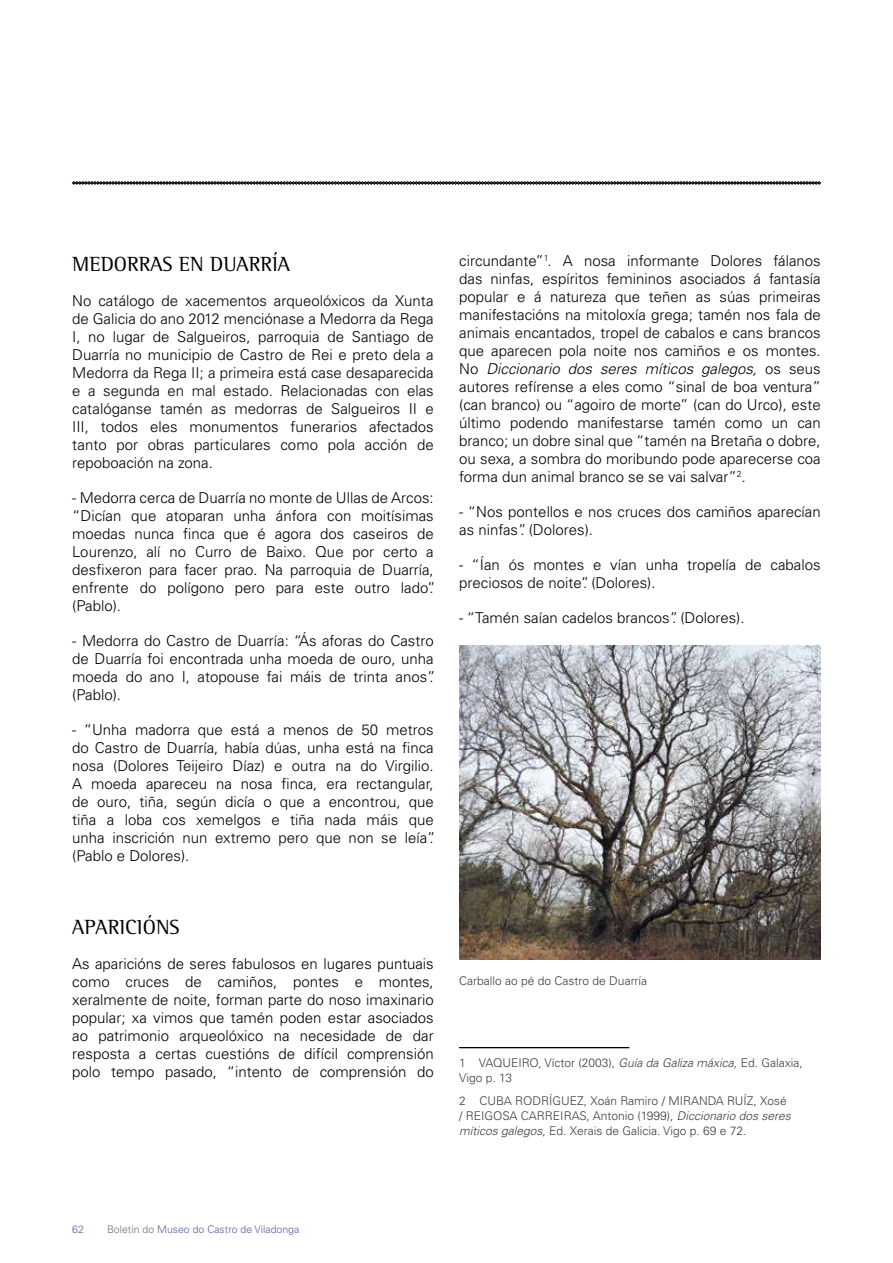
<style>
.page{position:relative;width:893px;height:1263px;background:#fff}
.page>*{position:absolute;margin:0;border:0;box-sizing:border-box;transform-origin:0 0}
.t1{font:21px "Rotis Semi Serif";color:#000}
.t2{font:300 15px/18px "Univers LT Std";color:#000}
.t3{font:300 12px/15px "Univers LT Std";color:#3e3d40}
.t4{font:300 10.5px "Univers LT Std";color:#5560a4}
.s1{font-style:italic}
.s2{color:#707172}
</style>
<div class="page">
<svg style="left:72px;top:181px;width:749px;height:4px;background:#616161"></svg>
<img style="left:459px;top:646px;width:362px;height:314px">
<svg style="left:459px;top:1047px;width:170px;height:1px"></svg>
<h1 class="t1" style="left:72px;top:252px;width:219px">MEDORRAS EN DUARRÍA</h1>
<p class="t2" style="left:72px;top:292px;width:363px;text-align:justify">No catálogo de xacementos arqueolóxicos da Xunta de Galicia do ano 2012 menciónase a Medorra da Rega I, no lugar de Salgueiros, parroquia de Santiago de Duarría no municipio de Castro de Rei e preto dela a Medorra da Rega II; a primeira está case desaparecida e a segunda en mal estado. Relacionadas con elas catalóganse tamén as medorras de Salgueiros II e III, todos eles monumentos funerarios afectados tanto por obras particulares como pola acción de repoboación na zona.</p>
<p class="t2" style="left:72px;top:489px;width:365px">- Medorra cerca de Duarría no monte de Ullas de Arcos: “Dicían que atoparan unha ánfora con moitísimas moedas nunca finca que é agora dos caseiros de Lourenzo, alí no Curro de Baixo. Que por certo a desfixeron para facer prao. Na parroquia de Duarría, enfrente do polígono pero para este outro lado”. (Pablo).</p>
<p class="t2" style="left:72px;top:632px;width:365px">- Medorra do Castro de Duarría: “Ás aforas do Castro de Duarría foi encontrada unha moeda de ouro, unha moeda do ano I, atopouse fai máis de trinta anos”. (Pablo).</p>
<p class="t2" style="left:72px;top:721px;width:365px">- “Unha madorra que está a menos de 50 metros do Castro de Duarría, había dúas, unha está na finca nosa (Dolores Teijeiro Díaz) e outra na do Virgilio.<br>A moeda apareceu na nosa finca, era rectangular, de ouro, tiña, según dicía o que a encontrou, que tiña a loba cos xemelgos e tiña nada máis que unha inscrición nun extremo pero que non se leía”. (Pablo e Dolores).</p>
<h1 class="t1" style="left:72px;top:915px;width:109px">APARICIÓNS</h1>
<p class="t2" style="left:72px;top:955px;width:363px;text-align:justify">As aparicións de seres fabulosos en lugares puntuais como cruces de camiños, pontes e montes, xeralmente de noite, forman parte do noso imaxinario popular; xa vimos que tamén poden estar asociados ao patrimonio arqueolóxico na necesidade de dar resposta a certas cuestións de difícil comprensión polo tempo pasado, “intento de comprensión do</p>
<p class="t2" style="left:459px;top:252px;width:363px;text-align:justify">circundante”<sup>1</sup>. A nosa informante Dolores fálanos das ninfas, espíritos femininos asociados á fantasía popular e á natureza que teñen as súas primeiras manifestacións na mitoloxía grega; tamén nos fala de animais encantados, tropel de cabalos e cans brancos que aparecen pola noite nos camiños e os montes.<br>No <span class="s1">Diccionario dos seres míticos galegos,</span> os seus autores refírense a eles como “sinal de boa ventura” (can branco) ou “agoiro de morte” (can do Urco), este último podendo manifestarse tamén como un can branco; un dobre sinal que “tamén na Bretaña o dobre, ou sexa, a sombra do moribundo pode aparecerse coa forma dun animal branco se se vai salvar”<sup>2</sup><span class="s1">.</span></p>
<p class="t2" style="left:459px;top:503px;width:363px">- “Nos pontellos e nos cruces dos camiños aparecían as ninfas”. (Dolores).</p>
<p class="t2" style="left:459px;top:556px;width:363px">- “Ían ós montes e vían unha tropelía de cabalos preciosos de noite”. (Dolores).</p>
<p class="t2" style="left:459px;top:609px;width:287px">- “Tamén saían cadelos brancos”. (Dolores).</p>
<p class="t3" style="left:459px;top:973px;width:189px">Carballo ao pé do Castro de Duarría</p>
<p class="t3" style="left:459px;top:1055px;width:345px">1 VAQUEIRO, Víctor (2003), <span class="s1">Guía da Galiza máxica</span>, Ed. Galaxia,<br>Vigo p. 13</p>
<p class="t3" style="left:459px;top:1094px;width:333px">2 CUBA RODRÍGUEZ, Xoán Ramiro / MIRANDA RUÍZ, Xosé / REIGOSA CARREIRAS, Antonio (1999), <span class="s1">Diccionario dos seres míticos galegos</span>, Ed. Xerais de Galicia. Vigo p. 69 e 72.</p>
<p class="t4" style="left:72px;top:1223px;width:13px">62</p>
<p class="t4" style="left:107px;top:1223px;width:194px"><span class="s2">Boletín do</span> Museo do Castro de Viladonga</p>
</div>
